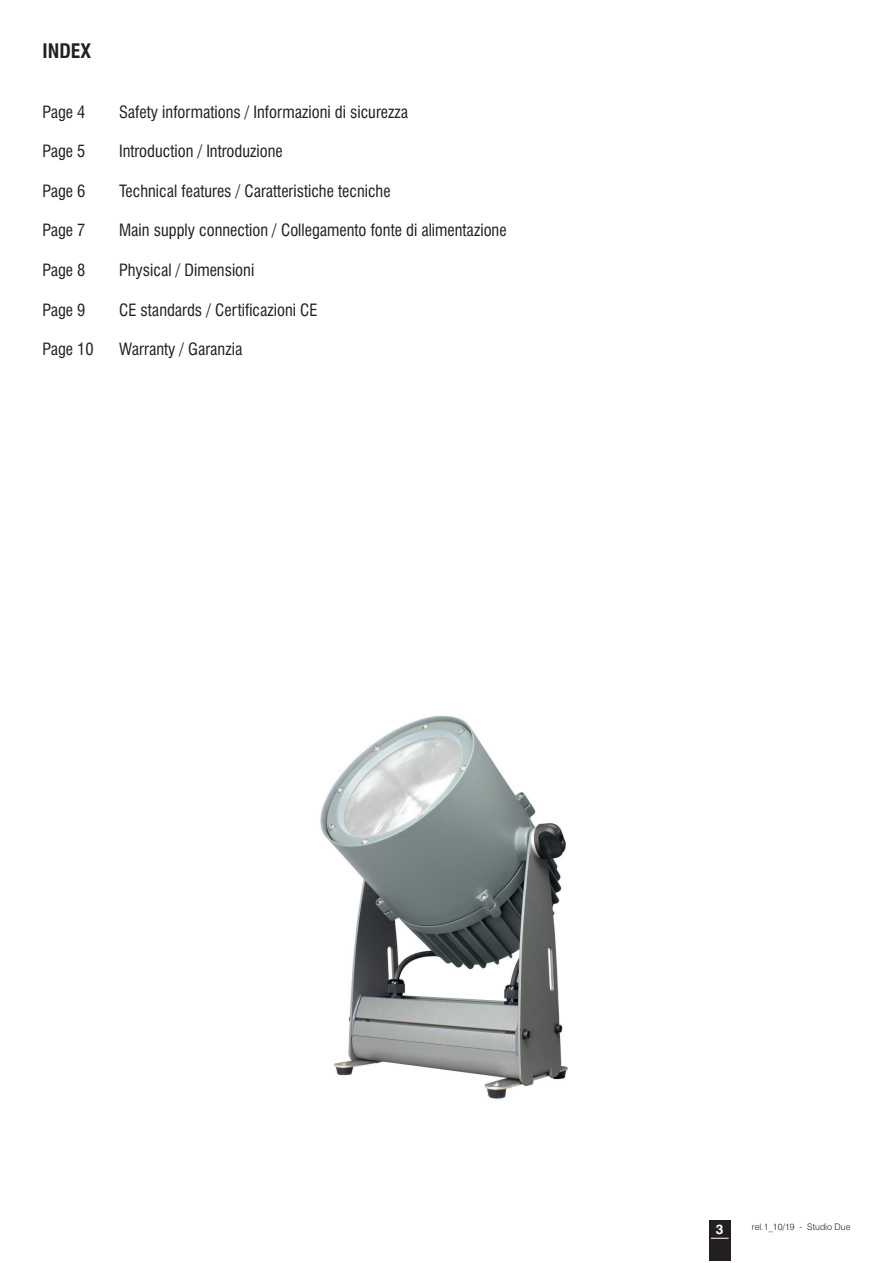
<style>
.page{position:relative;width:893px;height:1263px;background:#fff}
.page>*{position:absolute;margin:0;border:0;box-sizing:border-box;transform-origin:0 0}
.t1{font:700 condensed 19.5px "Swiss 721 BT";color:#231f20}
.t2{font:condensed 16.5px "Swiss 721 BT";color:#231f20}
.t3{font:700 13.5px "Swiss 721 BT";color:#fff}
.t4{font:300 9px "Swiss 721 BT";color:#231f20}
</style>
<div class="page">
<div style="left:709px;top:1220px;width:22px;height:41px;background:#231f20"></div>
<svg style="left:711px;top:1238px;width:17px;height:1px"></svg>
<img style="left:320px;top:715px;width:248px;height:384px">
<p class="t1" style="left:43px;top:42px;width:50px">INDEX</p>
<p class="t2" style="left:43px;top:104px;width:44px">Page 4</p>
<p class="t2" style="left:119px;top:104px;width:291px">Safety informations / Informazioni di sicurezza</p>
<p class="t2" style="left:43px;top:143px;width:44px">Page 5</p>
<p class="t2" style="left:119px;top:143px;width:165px">Introduction / Introduzione</p>
<p class="t2" style="left:43px;top:183px;width:44px">Page 6</p>
<p class="t2" style="left:119px;top:183px;width:273px">Technical features / Caratteristiche tecniche</p>
<p class="t2" style="left:43px;top:222px;width:44px">Page 7</p>
<p class="t2" style="left:119px;top:222px;width:389px">Main supply connection / Collegamento fonte di alimentazione</p>
<p class="t2" style="left:43px;top:262px;width:44px">Page 8</p>
<p class="t2" style="left:119px;top:262px;width:137px">Physical / Dimensioni</p>
<p class="t2" style="left:43px;top:302px;width:44px">Page 9</p>
<p class="t2" style="left:119px;top:302px;width:200px">CE standards / Certificazioni CE</p>
<p class="t2" style="left:43px;top:341px;width:53px">Page 10</p>
<p class="t2" style="left:119px;top:341px;width:125px">Warranty / Garanzia</p>
<p class="t3" style="left:716px;top:1224px;width:9px">3</p>
<p class="t4" style="left:752px;top:1222px;width:100px">rel.1_10/19 - Studio Due</p>
</div>
